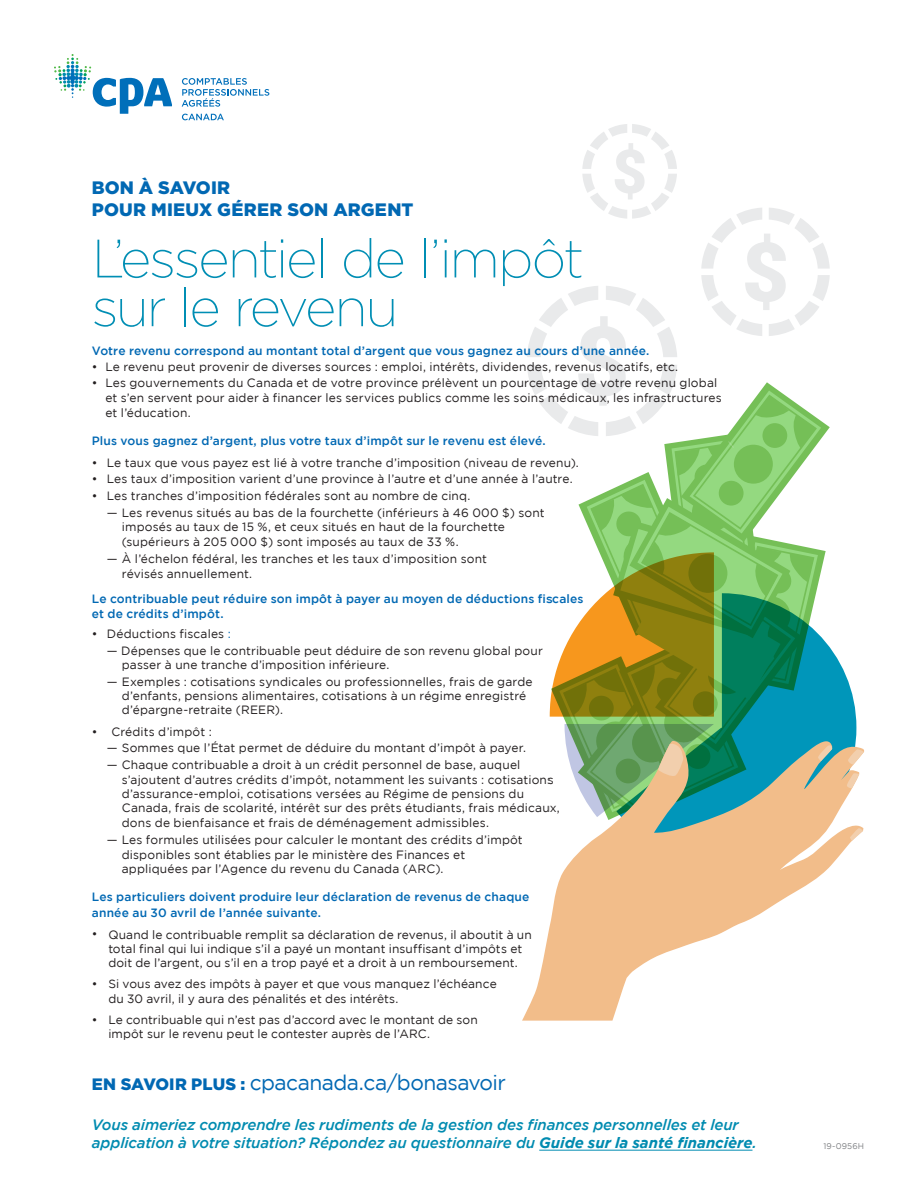
<style>
.page{position:relative;width:918px;height:1188px;background:#fff}
.page>*{position:absolute;margin:0;border:0;box-sizing:border-box;transform-origin:0 0}
.t1{font:200 54px/48.8px "Gotham";letter-spacing:-.04em;color:#008eb4}
.t2{font:21px "Gotham";letter-spacing:-.025em;color:#0168b3}
.t3{font:900 18px/21.6px "Gotham";letter-spacing:.01em;color:#0168b3}
.t4{font:italic 500 15px/18px "Gotham";letter-spacing:-.005em;color:#008bb0}
.t5{font:12px/14.4px "Gotham";letter-spacing:.01em;color:#231f20}
.t6{font:500 12px/15px "Gotham";letter-spacing:.015em;color:#0168b3}
.t7{font:8.25px "Gotham";letter-spacing:.01em;color:#808285}
.s1{color:#0168b3}
.s2{font-weight:900;font-size:16.5px}
.s3{font-weight:700}
</style>
<div class="page">
<svg style="left:182px;top:114px;width:42px;height:6px"></svg>
<svg style="left:54px;top:54px;width:118px;height:60px"></svg>
<svg style="left:182px;top:78px;width:87px;height:29px"></svg>
<hr style="left:539px;top:1150px;width:213px;height:1px;background:#008bb0">
<svg style="left:833px;top:652px;width:23px;height:81px;fill:#0096ba"></svg>
<svg style="left:522px;top:733px;width:343px;height:288px"></svg>
<svg style="left:527px;top:124px;width:306px;height:696px"></svg>
<svg style="left:848px;top:749px;width:16px;height:16px"></svg>
<svg style="left:846px;top:773px;width:13px;height:16px"></svg>
<svg style="left:850px;top:827px;width:13px;height:14px"></svg>
<p class="t3" style="left:92px;top:177px;width:323px">BON À SAVOIR<br>POUR MIEUX GÉRER SON ARGENT</p>
<h1 class="t1" style="left:92px;top:234px;width:494px">L’essentiel de l’impôt sur le revenu</h1>
<p class="t6" style="left:92px;top:343px;width:559px">Votre revenu correspond au montant total d’argent que vous gagnez au cours d’une année.</p>
<p class="t5" style="left:92px;top:359px;width:588px">• Le revenu peut provenir de diverses sources : emploi, intérêts, dividendes, revenus locatifs, etc.</p>
<p class="t5" style="left:105px;top:375px;width:618px;line-height:15px;text-indent:-14px">• Les gouvernements du Canada et de votre province prélèvent un pourcentage de votre revenu global et s’en servent pour aider à financer les services publics comme les soins médicaux, les infrastructures et l’éducation.</p>
<p class="t6" style="left:92px;top:433px;width:455px">Plus vous gagnez d’argent, plus votre taux d’impôt sur le revenu est élevé.</p>
<p class="t5" style="left:92px;top:455px;width:489px">• Le taux que vous payez est lié à votre tranche d’imposition (niveau de revenu).</p>
<p class="t5" style="left:92px;top:472px;width:482px">• Les taux d’imposition varient d’une province à l’autre et d’une année à l’autre.</p>
<p class="t5" style="left:92px;top:488px;width:380px">• Les tranches d’imposition fédérales sont au nombre de cinq.</p>
<p class="t5" style="left:122px;top:505px;width:424px;text-indent:-15px">— Les revenus situés au bas de la fourchette (inférieurs à 46 000 $) sont imposés au taux de 15 %, et ceux situés en haut de la fourchette (supérieurs à 205 000 $) sont imposés au taux de 33 %.</p>
<p class="t5" style="left:122px;top:552px;width:367px;text-indent:-15px">— À l’échelon fédéral, les tranches et les taux d’imposition sont révisés annuellement.</p>
<p class="t6" style="left:92px;top:591px;width:493px">Le contribuable peut réduire son impôt à payer au moyen de déductions fiscales et de crédits d’impôt.</p>
<p class="t5" style="left:92px;top:626px;width:140px">• Déductions fiscales <span class="s1">:</span></p>
<p class="t5" style="left:122px;top:643px;width:423px;text-indent:-15px">— Dépenses que le contribuable peut déduire de son revenu global pour passer à une tranche d’imposition inférieure.</p>
<p class="t5" style="left:122px;top:674px;width:412px;text-indent:-15px">— Exemples : cotisations syndicales ou professionnelles, frais de garde d’enfants, pensions alimentaires, cotisations à un régime enregistré d’épargne-retraite (REER).</p>
<p class="t5" style="left:92px;top:724px;width:121px">• Crédits d’impôt :</p>
<p class="t5" style="left:107px;top:741px;width:421px">— Sommes que l’État permet de déduire du montant d’impôt à payer.</p>
<p class="t5" style="left:122px;top:758px;width:439px;text-indent:-15px">— Chaque contribuable a droit à un crédit personnel de base, auquel s’ajoutent d’autres crédits d’impôt, notamment les suivants : cotisations d’assurance-emploi, cotisations versées au Régime de pensions du Canada, frais de scolarité, intérêt sur des prêts étudiants, frais médicaux, dons de bienfaisance et frais de déménagement admissibles.</p>
<p class="t5" style="left:122px;top:833px;width:402px;text-indent:-15px">— Les formules utilisées pour calculer le montant des crédits d’impôt disponibles sont établies par le ministère des Finances et appliquées par l’Agence du revenu du Canada (ARC).</p>
<p class="t6" style="left:92px;top:889px;width:439px;line-height:16.2px">Les particuliers doivent produire leur déclaration de revenus de chaque année au 30 avril de l’année suivante.</p>
<p class="t5" style="left:92px;top:927px;width:442px;text-align:center">• Quand le contribuable remplit sa déclaration de revenus, il aboutit à un total final qui lui indique s’il a payé un montant insuffisant d’impôts et doit de l’argent, ou s’il en a trop payé et a droit à un remboursement.</p>
<p class="t5" style="left:108px;top:977px;width:390px;text-indent:-16px">• Si vous avez des impôts à payer et que vous manquez l’échéance du 30 avril, il y aura des pénalités et des intérêts.</p>
<p class="t5" style="left:108px;top:1012px;width:371px;text-indent:-16px">• Le contribuable qui n’est pas d’accord avec le montant de son impôt sur le revenu peut le contester auprès de l’ARC.</p>
<p class="t2" style="left:92px;top:1071px;width:416px"><span class="s2">EN SAVOIR PLUS :</span> cpacanada.ca/bonasavoir</p>
<p class="t4" style="left:92px;top:1116px;width:667px">Vous aimeriez comprendre les rudiments de la gestion des finances personnelles et leur application à votre situation? Répondez au questionnaire du <span class="s3">Guide sur la santé financière</span>.</p>
<p class="t7" style="left:824px;top:1141px;width:42px">19-0956H</p>
</div>
